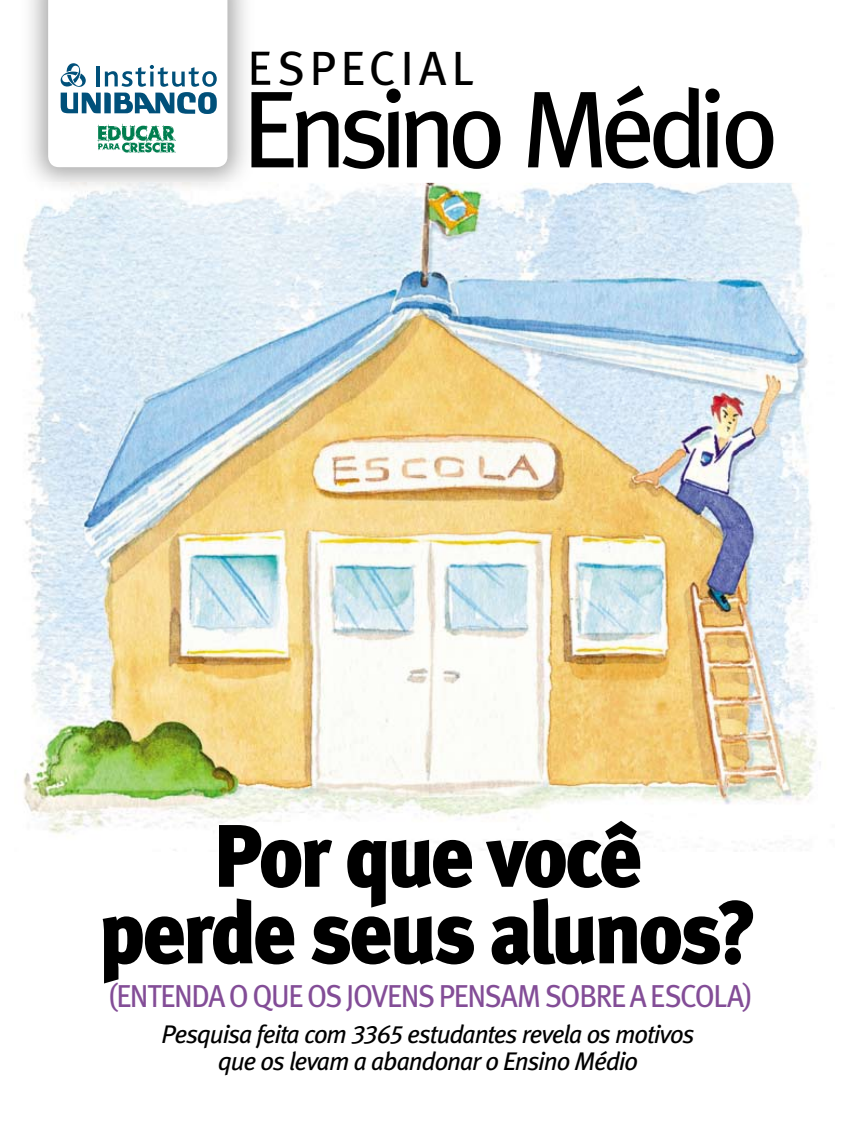
<style>
.page{position:relative;width:859px;height:1132px;background:#fff}
.page>*{position:absolute;margin:0;border:0;box-sizing:border-box;transform-origin:0 0}
.t1{font:109.05px "Meta";letter-spacing:-.085em;color:#000}
.t2{font:900 88.5px/76.5px "Meta";letter-spacing:-.04em;color:#000;text-align:center;scale:.94 1}
.t3{font:48px "Meta";letter-spacing:.105em;color:#000}
.t4{font:31.65px "Meta";letter-spacing:-.045em;color:#834d97;scale:.94 1}
.t5{font:italic 25.5px/27px "Meta Book LF";letter-spacing:-.04em;color:#000;text-align:center}
</style>
<div class="page">
<img style="left:21px;top:183px;width:800px;height:668px">
<img style="left:21px;top:0;width:258px;height:219px">
<img style="left:252px;top:51px;width:26px;height:34px">
<img style="left:251px;top:92px;width:28px;height:76px">
<img style="left:251px;top:92px;width:27px;height:75px">
<svg style="left:48px;top:0;width:179px;height:167px"></svg>
<h3 class="t3" style="left:248px;top:40px;width:228px">ESPECIAL</h3>
<h1 class="t1" style="left:242px;top:65px;width:538px">Ensino Médio</h1>
<h2 class="t2" style="left:99px;top:816px;width:702px">Por que você<br>perde seus alunos?</h2>
<p class="t4" style="left:109px;top:976px;width:685px">(ENTENDA O QUE OS JOVENS PENSAM SOBRE A ESCOLA)</p>
<p class="t5" style="left:162px;top:1019px;width:534px">Pesquisa feita com 3365 estudantes revela os motivos que os levam a abandonar o Ensino Médio</p>
</div>
